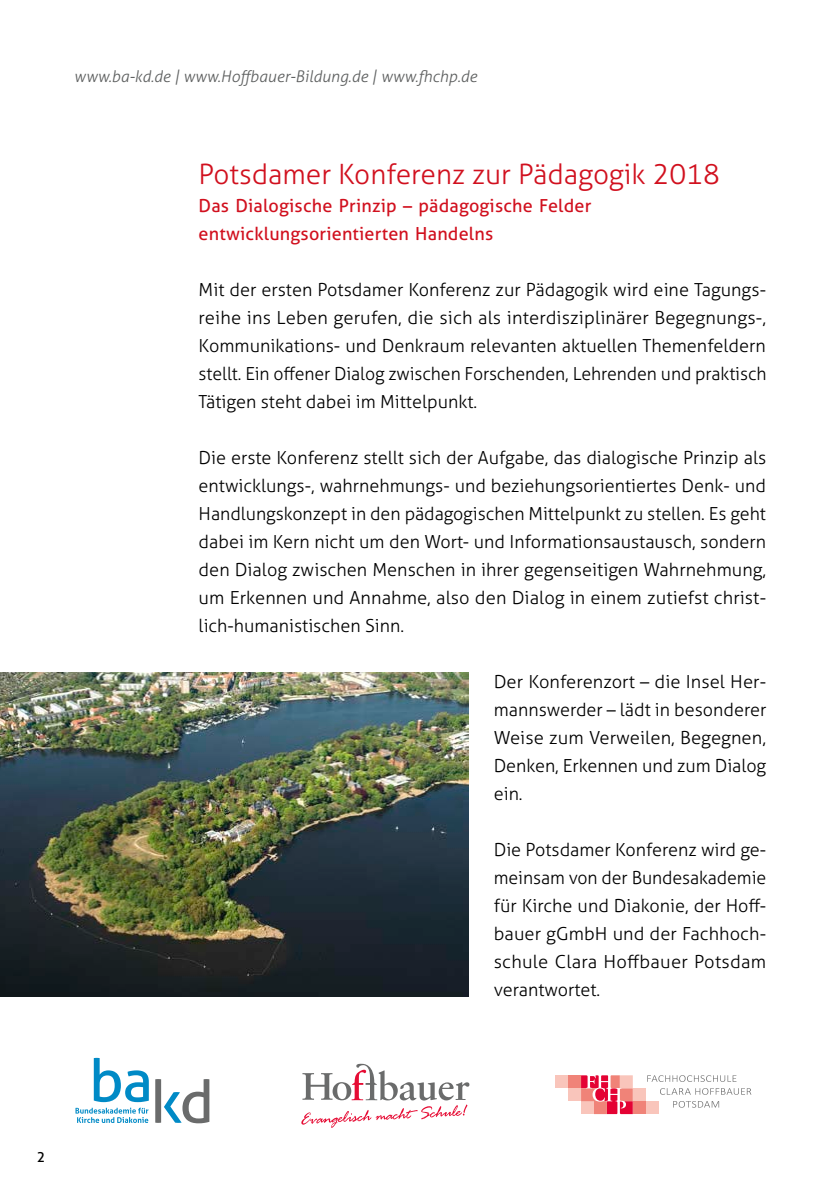
<style>
.page{position:relative;width:840px;height:1191px;background:#fff}
.page>*{position:absolute;margin:0;border:0;box-sizing:border-box;transform-origin:0 0}
.v_Hauptüberschrift_o{font:300 28px "Aller";color:#d1101e}
.v_Fliesstext_Blocksa{font:300 18px/28px "Aller";color:#000;text-align:justify}
.v_Überschrift_2_blau{font:18px/28px "Aller";letter-spacing:.01em;color:#d1101e}
.t1{font:italic 300 16px "Aller";color:#5e6060}
.t2{font:14px "Aller";color:#000}
</style>
<div class="page">
<img style="left:0;top:672px;width:468px;height:324px">
<svg style="left:647px;top:1075px;width:89px;height:7px"></svg>
<svg style="left:660px;top:1088px;width:90px;height:6px"></svg>
<svg style="left:673px;top:1101px;width:45px;height:6px"></svg>
<div style="left:555px;top:1075px;width:12px;height:13px;background:#f9c5bb"></div>
<div style="left:567px;top:1075px;width:13px;height:13px;background:#f08378"></div>
<div style="left:567px;top:1088px;width:13px;height:13px;background:#f9c5bb"></div>
<div style="left:632px;top:1088px;width:13px;height:13px;background:#f9c5bb"></div>
<div style="left:632px;top:1101px;width:13px;height:13px;background:#f08378"></div>
<div style="left:645px;top:1101px;width:13px;height:13px;background:#f9c5bb"></div>
<svg style="left:580px;top:1075px;width:52px;height:39px;background:#ef7380"></svg>
<svg style="left:301px;top:1063px;width:168px;height:64px"></svg>
<svg style="left:155px;top:1079px;width:54px;height:44px"></svg>
<svg style="left:75px;top:1057px;width:74px;height:66px"></svg>
<p class="t1" style="left:74px;top:67px;width:404px">www.ba-kd.de | www.Hoffbauer-Bildung.de | www.fhchp.de</p>
<p class="v_Hauptüberschrift_o" style="left:198px;top:157px;width:522px">Potsdamer Konferenz zur Pädagogik 2018</p>
<p class="v_Überschrift_2_blau" style="left:198px;top:191px;width:394px">Das Dialogische Prinzip – pädagogische Felder entwicklungsorientierten Handelns</p>
<p class="v_Fliesstext_Blocksa" style="left:198px;top:276px;width:569px">Mit der ersten Potsdamer Konferenz zur Pädagogik wird eine Tagungs&shy;reihe ins Leben gerufen, die sich als interdisziplinärer Begegnungs-, Kommunikations- und Denkraum relevanten aktuellen Themenfeldern stellt. Ein offener Dialog zwischen Forschenden, Lehrenden und praktisch Tätigen steht dabei im Mittelpunkt.</p>
<p class="v_Fliesstext_Blocksa" style="left:198px;top:444px;width:569px">Die erste Konferenz stellt sich der Aufgabe, das dialogische Prinzip als entwicklungs-, wahrnehmungs- und beziehungsorientiertes Denk- und Handlungskonzept in den pädagogischen Mittelpunkt zu stellen. Es geht dabei im Kern nicht um den Wort- und Informationsaustausch, sondern den Dialog zwischen Menschen in ihrer gegenseitigen Wahrnehmung, um Erkennen und Annahme, also den Dialog in einem zutiefst christ&shy;lich-humanistischen Sinn.</p>
<p class="v_Fliesstext_Blocksa" style="left:493px;top:668px;width:274px">Der Konferenzort – die Insel Her&shy;mannswerder – lädt in besonderer Weise zum Verweilen, Begegnen, Denken, Erkennen und zum Dialog ein.</p>
<p class="v_Fliesstext_Blocksa" style="left:493px;top:836px;width:274px">Die Potsdamer Konferenz wird ge&shy;meinsam von der Bundesakademie für Kirche und Diakonie, der Hoff&shy;bauer gGmbH und der Fachhoch&shy;schule Clara Hoffbauer Potsdam verantwortet.</p>
<p class="t2" style="left:37px;top:1148px;width:10px">2</p>
</div>
